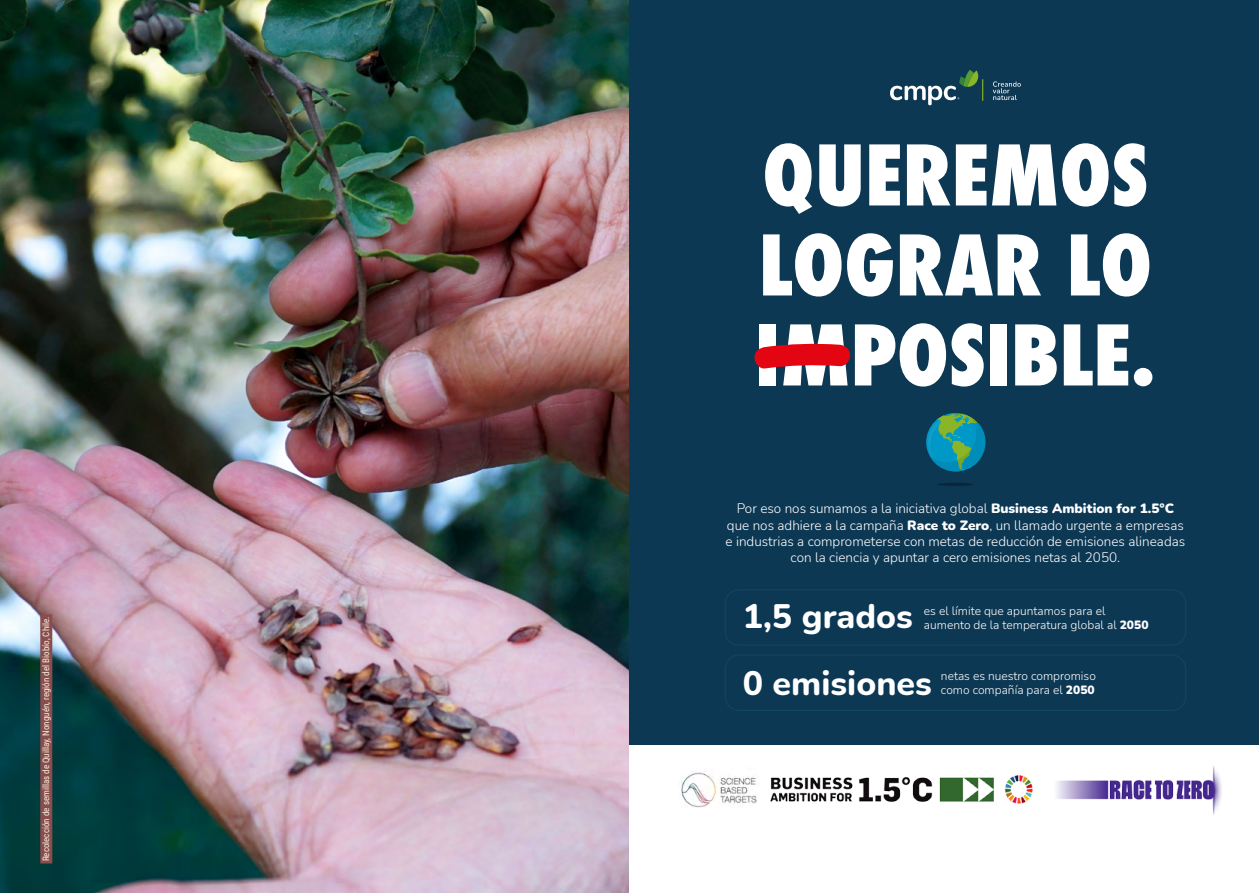
<style>
.page{position:relative;width:1259px;height:893px;background:#fff}
.page>*{position:absolute;margin:0;border:0;box-sizing:border-box;transform-origin:0 0}
.t1{font:800 condensed 81px/90px "Futura";color:#fff;text-align:justify}
.t2{font:800 33.9px/66.3px "Nunito";color:#fff}
.t3{font:300 13.5px/16.2px "Nunito";color:#fff;text-align:center}
.t4{font:300 12px/14.4px "Nunito";color:#fff}
.t5{font:9px "Roboto Condensed";color:#f9f2e0}
.s1{font-weight:900}
</style>
<div class="page">
<img style="left:0;top:0;width:629px;height:893px">
<div style="left:40px;top:614px;width:12px;height:249px;background:#8a4d4d"></div>
<div style="left:629px;top:0;width:630px;height:893px;background:#0d3854"></div>
<div style="left:629px;top:746px;width:630px;height:147px;background:#fff"></div>
<svg style="left:993px;top:81px;width:27px;height:19px"></svg>
<svg style="left:890px;top:70px;width:93px;height:35px"></svg>
<svg style="left:754px;top:343px;width:96px;height:26px"></svg>
<hr style="left:937px;top:483px;width:36px;height:3px;background:#b5b5b5;border-radius:50%">
<svg style="left:928px;top:414px;width:57px;height:57px"></svg>
<div style="left:724px;top:654px;width:462px;height:57px;border:1px solid #124563;border-radius:14px"></div>
<div style="left:724px;top:589px;width:462px;height:57px;border:1px solid #124563;border-radius:14px"></div>
<img style="left:770px;top:775px;width:262px;height:29px">
<img style="left:1032px;top:765px;width:190px;height:50px">
<img style="left:681px;top:771px;width:76px;height:37px">
<p class="t5" style="left:40px;top:861px;width:247px;rotate:-90deg">Recolección de semillas de Quillay, Nonguén, región del Biobío, Chile.</p>
<h1 class="t1" style="left:755px;top:131px;width:401px">QUEREMOS LOGRAR LO IMPOSIBLE.</h1>
<p class="t3" style="left:725px;top:500px;width:461px">Por eso nos sumamos a la iniciativa global <span class="s1">Business Ambition for 1.5°C </span>que nos adhiere a la campaña <span class="s1">Race to Zero</span>, un llamado urgente a empresas e industrias a comprometerse con metas de reducción de emisiones alineadas con la ciencia y apuntar a cero emisiones netas al 2050.</p>
<h2 class="t2" style="left:743px;top:582px;width:191px">1,5 grados<br>0 emisiones</h2>
<p class="t4" style="left:924px;top:603px;width:226px">es el límite que apuntamos para el aumento de la temperatura global al <span class="s1">2050</span></p>
<p class="t4" style="left:941px;top:668px;width:156px">netas es nuestro compromiso como compañía para el <span class="s1">2050</span></p>
</div>
